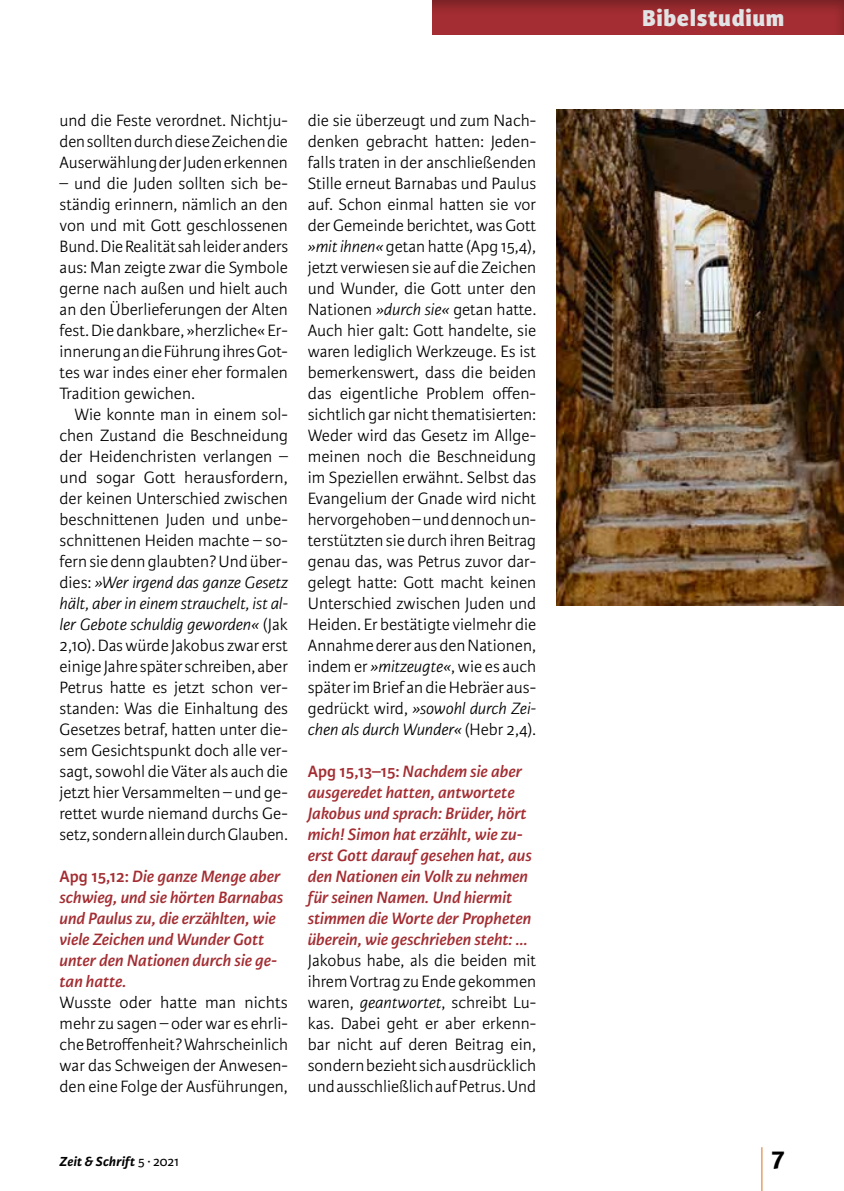
<style>
.page{position:relative;width:844px;height:1191px;background:#fff}
.page>*{position:absolute;margin:0;border:0;box-sizing:border-box;transform-origin:0 0}
.t1{font:300 59.5px "Karmina Sans Basic";color:#df7427;scale:.29 1}
.t2{font:700 28px "Karmina Sans Basic";color:#000}
.t3{font:800 24.5px "Karmina Sans Basic";letter-spacing:.03em;color:#e2e3e4}
.t4{font:300 17.5px/21px "Karmina Sans Basic";color:#000;text-align:justify}
.t5{font:italic 600 17.5px/21px "Karmina Sans Basic";color:#a32d32}
.t6{font:italic 700 14px "Karmina Sans Basic";letter-spacing:.015em;color:#000}
.s1{font-style:italic}
.s2{font-style:normal}
.s3{font-weight:400;font-style:normal}
</style>
<div class="page">
<div style="left:430px;top:0;width:413px;height:35px;background:#000;opacity:.3"></div>
<img style="left:556px;top:109px;width:287px;height:496px">
<p class="t4" style="left:60px;top:110px;width:230px">und die Feste verordnet. Nichtju&shy;den sollten durch diese Zeichen die Auserwählung der Juden erkennen</p>
<p class="t4" style="left:60px;top:173px;width:230px">– und die Juden sollten sich be&shy;ständig erinnern, nämlich an den von und mit Gott geschlossenen Bund. Die Realität sah leider anders aus: Man zeigte zwar die Symbole gerne nach außen und hielt auch an den Überlieferungen der Alten fest. Die dankbare, »herzliche« Er&shy;innerung an die Führung ihres Got&shy;tes war indes einer eher formalen Tradition gewichen.</p>
<p class="t4" style="left:60px;top:404px;width:230px;text-indent:15px">Wie konnte man in einem sol&shy;chen Zustand die Beschneidung der Heidenchristen verlangen – und sogar Gott herausfordern, der keinen Unterschied zwischen beschnittenen Juden und unbe&shy;schnittenen Heiden machte – so&shy;fern sie denn glaubten? Und über&shy;dies: <span class="s1">»Wer irgend das ganze Gesetz hält, aber in einem strauchelt, ist al&shy;ler Gebote schuldig geworden«</span> (Jak 2,10). Das würde Jakobus zwar erst einige Jahre später schreiben, aber Petrus hatte es jetzt schon ver&shy;standen: Was die Einhaltung des Gesetzes betraf, hatten unter die&shy;sem Gesichtspunkt doch alle ver&shy;sagt, sowohl die Väter als auch die jetzt hier Versammelten – und ge&shy;rettet wurde niemand durchs Ge&shy;setz, sondern allein durch Glauben.</p>
<p class="t5" style="left:60px;top:866px;width:225px"><span class="s2">Apg 15,12:</span> Die ganze Menge aber schwieg, und sie hörten Barnabas und Paulus zu, die erzählten, wie viele Zeichen und Wunder Gott unter den Nationen durch sie ge&shy;tan hatte.</p>
<p class="t4" style="left:60px;top:992px;width:230px">Wusste oder hatte man nichts mehr zu sagen – oder war es ehrli&shy;che Betroffenheit? Wahrscheinlich war das Schweigen der Anwesen&shy;den eine Folge der Ausführungen,</p>
<p class="t4" style="left:308px;top:110px;width:230px">die sie überzeugt und zum Nach&shy;denken gebracht hatten: Jeden&shy;falls traten in der anschließenden Stille erneut Barnabas und Paulus auf. Schon einmal hatten sie vor der Gemeinde berichtet, was Gott <span class="s1">»mit ihnen«</span> getan hatte (Apg 15,4), jetzt verwiesen sie auf die Zeichen und Wunder, die Gott unter den Nationen <span class="s1">»durch sie«</span> getan hatte.<br>Auch hier galt: Gott handelte, sie waren lediglich Werkzeuge. Es ist bemerkenswert, dass die beiden das eigentliche Problem offen&shy;sichtlich gar nicht thematisierten:<br>Weder wird das Gesetz im Allge&shy;meinen noch die Beschneidung im Speziellen erwähnt. Selbst das Evangelium der Gnade wird nicht hervorgehoben – und dennoch un&shy;terstützten sie durch ihren Beitrag genau das, was Petrus zuvor dar&shy;gelegt hatte: Gott macht keinen Unterschied zwischen Juden und Heiden. Er bestätigte vielmehr die Annahme derer aus den Nationen, indem er <span class="s1">»mitzeugte«</span>, wie es auch später im Brief an die Hebräer aus&shy;gedrückt wird, <span class="s1">»sowohl durch Zei&shy;chen als durch Wunder«</span> (Hebr 2,4).</p>
<p class="t5" style="left:308px;top:761px;width:225px"><span class="s2">Apg 15,13–15:</span> Nachdem sie aber ausgeredet hatten, antwortete<br>Jakobus und sprach: Brüder, hört mich! Simon hat erzählt, wie zu&shy;erst Gott darauf gesehen hat, aus den Nationen ein Volk zu nehmen für seinen Namen. Und hiermit stimmen die Worte der Propheten überein, wie geschrieben steht: …</p>
<p class="t4" style="left:308px;top:950px;width:230px">Jakobus habe, als die beiden mit ihrem Vortrag zu Ende gekommen waren, <span class="s1">geantwortet</span>, schreibt Lu&shy;kas. Dabei geht er aber erkenn&shy;bar nicht auf deren Beitrag ein, sondern bezieht sich ausdrücklich und ausschließlich auf Petrus. Und</p>
<h3 class="t3" style="left:642px;top:4px;width:144px">Bibelstudium</h3>
<h1 class="t1" style="left:759px;top:1140px;width:17px">|</h1>
<p class="t6" style="left:60px;top:1153px;width:121px">Zeit &amp; Schrift <span class="s3">5 ∙ 2021</span></p>
<h2 class="t2" style="left:771px;top:1141px;width:14px">7</h2>
</div>
